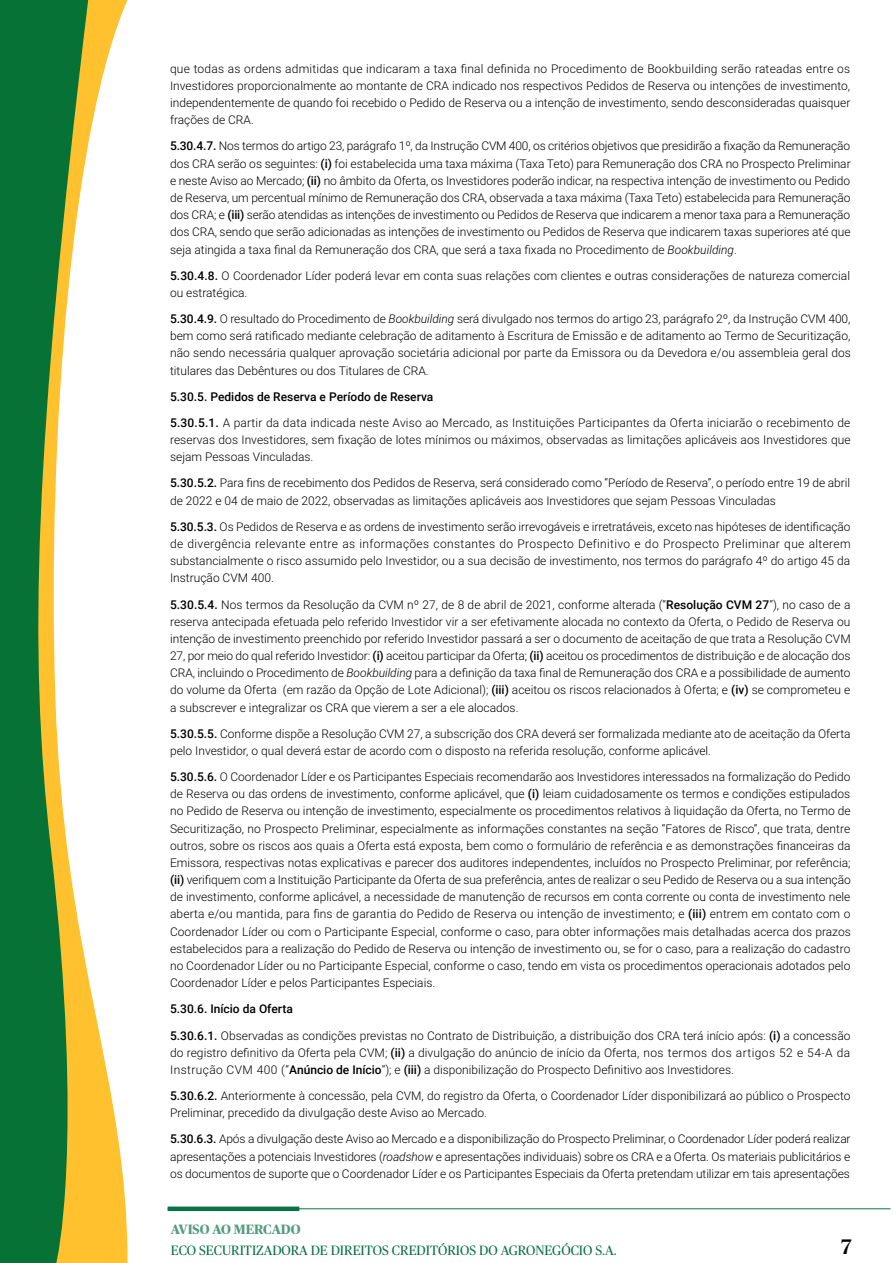
<style>
.page{position:relative;width:893px;height:1263px;background:#fff}
.page>*{position:absolute;margin:0;border:0;box-sizing:border-box;transform-origin:0 0}
.t1{font:500 21px "Publico";color:#000}
.t2{font:13.5px "Publico";color:#097247}
.t3{font:700 13.5px "Publico";color:#539c7e}
.t4{font:300 12px/17.1px "Roboto";color:#000}
.s1{font-weight:500}
.s2{font-style:italic}
</style>
<div class="page">
<hr style="left:168px;top:1208px;width:722px;height:1px;background:#097247">
<div style="left:168px;top:1206px;width:131px;height:5px;background:#097247"></div>
<div style="left:0;top:0;width:28px;height:1263px;background:#067235"></div>
<svg style="left:28px;top:0;width:100px;height:1263px"></svg>
<p class="t4" style="left:170px;top:60px;width:682px;text-align:justify">que todas as ordens admitidas que indicaram a taxa final definida no Procedimento de Bookbuilding serão rateadas entre os Investidores proporcionalmente ao montante de CRA indicado nos respectivos Pedidos de Reserva ou intenções de investimento, independentemente de quando foi recebido o Pedido de Reserva ou a intenção de investimento, sendo desconsideradas quaisquer frações de CRA.</p>
<p class="t4" style="left:170px;top:137px;width:682px;text-align:justify"><span class="s1">5.30.4.7.</span> Nos termos do artigo 23, parágrafo 1º, da Instrução CVM 400, os critérios objetivos que presidirão a fixação da Remuneração dos CRA serão os seguintes: <span class="s1">(i)</span> foi estabelecida uma taxa máxima (Taxa Teto) para Remuneração dos CRA no Prospecto Preliminar e neste Aviso ao Mercado; <span class="s1">(ii)</span> no âmbito da Oferta, os Investidores poderão indicar, na respectiva intenção de investimento ou Pedido de Reserva, um percentual mínimo de Remuneração dos CRA, observada a taxa máxima (Taxa Teto) estabelecida para Remuneração dos CRA; e <span class="s1">(iii)</span> serão atendidas as intenções de investimento ou Pedidos de Reserva que indicarem a menor taxa para a Remuneração dos CRA, sendo que serão adicionadas as intenções de investimento ou Pedidos de Reserva que indicarem taxas superiores até que seja atingida a taxa final da Remuneração dos CRA, que será a taxa fixada no Procedimento de <span class="s2">Bookbuilding</span>.</p>
<p class="t4" style="left:170px;top:266px;width:681px"><span class="s1">5.30.4.8.</span> O Coordenador Líder poderá levar em conta suas relações com clientes e outras considerações de natureza comercial ou estratégica.</p>
<p class="t4" style="left:170px;top:310px;width:682px;text-align:justify"><span class="s1">5.30.4.9.</span> O resultado do Procedimento de <span class="s2">Bookbuilding</span> será divulgado nos termos do artigo 23, parágrafo 2º, da Instrução CVM 400, bem como será ratificado mediante celebração de aditamento à Escritura de Emissão e de aditamento ao Termo de Securitização, não sendo necessária qualquer aprovação societária adicional por parte da Emissora ou da Devedora e/ou assembleia geral dos titulares das Debêntures ou dos Titulares de CRA.</p>
<p class="t4" style="left:170px;top:383px;width:682px;line-height:26.1px"><span class="s1">5.30.5. Pedidos de Reserva e Período de Reserva<br>5.30.5.1.</span> A partir da data indicada neste Aviso ao Mercado, as Instituições Participantes da Oferta iniciarão o recebimento de</p>
<p class="t4" style="left:170px;top:431px;width:682px">reservas dos Investidores, sem fixação de lotes mínimos ou máximos, observadas as limitações aplicáveis aos Investidores que sejam Pessoas Vinculadas.</p>
<p class="t4" style="left:170px;top:474px;width:682px"><span class="s1">5.30.5.2.</span> Para fins de recebimento dos Pedidos de Reserva, será considerado como “Período de Reserva”, o período entre 19 de abril de 2022 e 04 de maio de 2022, observadas as limitações aplicáveis aos Investidores que sejam Pessoas Vinculadas</p>
<p class="t4" style="left:170px;top:517px;width:682px;text-align:justify"><span class="s1">5.30.5.3.</span> Os Pedidos de Reserva e as ordens de investimento serão irrevogáveis e irretratáveis, exceto nas hipóteses de identificação de divergência relevante entre as informações constantes do Prospecto Definitivo e do Prospecto Preliminar que alterem substancialmente o risco assumido pelo Investidor, ou a sua decisão de investimento, nos termos do parágrafo 4º do artigo 45 da Instrução CVM 400.</p>
<p class="t4" style="left:170px;top:595px;width:682px;text-align:justify"><span class="s1">5.30.5.4.</span> Nos termos da Resolução da CVM nº 27, de 8 de abril de 2021, conforme alterada (“<span class="s1">Resolução CVM 27</span>”), no caso de a reserva antecipada efetuada pelo referido Investidor vir a ser efetivamente alocada no contexto da Oferta, o Pedido de Reserva ou intenção de investimento preenchido por referido Investidor passará a ser o documento de aceitação de que trata a Resolução CVM 27, por meio do qual referido Investidor: <span class="s1">(i)</span> aceitou participar da Oferta; <span class="s1">(ii)</span> aceitou os procedimentos de distribuição e de alocação dos CRA, incluindo o Procedimento de <span class="s2">Bookbuilding</span> para a definição da taxa final de Remuneração dos CRA e a possibilidade de aumento do volume da Oferta (em razão da Opção de Lote Adicional); <span class="s1">(iii)</span> aceitou os riscos relacionados à Oferta; e <span class="s1">(iv)</span> se comprometeu e a subscrever e integralizar os CRA que vierem a ser a ele alocados.</p>
<p class="t4" style="left:170px;top:724px;width:682px"><span class="s1">5.30.5.5.</span> Conforme dispõe a Resolução CVM 27, a subscrição dos CRA deverá ser formalizada mediante ato de aceitação da Oferta pelo Investidor, o qual deverá estar de acordo com o disposto na referida resolução, conforme aplicável.</p>
<p class="t4" style="left:170px;top:768px;width:682px;text-align:justify"><span class="s1">5.30.5.6.</span> O Coordenador Líder e os Participantes Especiais recomendarão aos Investidores interessados na formalização do Pedido de Reserva ou das ordens de investimento, conforme aplicável, que <span class="s1">(i)</span> leiam cuidadosamente os termos e condições estipulados no Pedido de Reserva ou intenção de investimento, especialmente os procedimentos relativos à liquidação da Oferta, no Termo de Securitização, no Prospecto Preliminar, especialmente as informações constantes na seção “Fatores de Risco”, que trata, dentre outros, sobre os riscos aos quais a Oferta está exposta, bem como o formulário de referência e as demonstrações financeiras da Emissora, respectivas notas explicativas e parecer dos auditores independentes, incluídos no Prospecto Preliminar, por referência; <span class="s1">(ii)</span> verifiquem com a Instituição Participante da Oferta de sua preferência, antes de realizar o seu Pedido de Reserva ou a sua intenção de investimento, conforme aplicável, a necessidade de manutenção de recursos em conta corrente ou conta de investimento nele aberta e/ou mantida, para fins de garantia do Pedido de Reserva ou intenção de investimento; e <span class="s1">(iii)</span> entrem em contato com o Coordenador Líder ou com o Participante Especial, conforme o caso, para obter informações mais detalhadas acerca dos prazos estabelecidos para a realização do Pedido de Reserva ou intenção de investimento ou, se for o caso, para a realização do cadastro no Coordenador Líder ou no Participante Especial, conforme o caso, tendo em vista os procedimentos operacionais adotados pelo Coordenador Líder e pelos Participantes Especiais.</p>
<p class="t4" style="left:170px;top:995px;width:682px;line-height:26.1px"><span class="s1">5.30.6. Início da Oferta<br>5.30.6.1.</span> Observadas as condições previstas no Contrato de Distribuição, a distribuição dos CRA terá início após: <span class="s1">(i)</span> a concessão</p>
<p class="t4" style="left:170px;top:1043px;width:682px">do registro definitivo da Oferta pela CVM; <span class="s1">(ii)</span> a divulgação do anúncio de início da Oferta, nos termos dos artigos 52 e 54-A da<br>Instrução CVM 400 (“<span class="s1">Anúncio de Início</span>”); e <span class="s1">(iii)</span> a disponibilização do Prospecto Definitivo aos Investidores.</p>
<p class="t4" style="left:170px;top:1087px;width:682px"><span class="s1">5.30.6.2.</span> Anteriormente à concessão, pela CVM, do registro da Oferta, o Coordenador Líder disponibilizará ao público o Prospecto<br>Preliminar, precedido da divulgação deste Aviso ao Mercado.</p>
<p class="t4" style="left:170px;top:1130px;width:682px;text-align:justify"><span class="s1">5.30.6.3.</span> Após a divulgação deste Aviso ao Mercado e a disponibilização do Prospecto Preliminar, o Coordenador Líder poderá realizar apresentações a potenciais Investidores (<span class="s2">roadshow</span> e apresentações individuais) sobre os CRA e a Oferta. Os materiais publicitários e os documentos de suporte que o Coordenador Líder e os Participantes Especiais da Oferta pretendam utilizar em tais apresentações</p>
<p class="t3" style="left:171px;top:1222px;width:131px">AVISO AO MERCADO</p>
<p class="t2" style="left:171px;top:1243px;width:447px">ECO SECURITIZADORA DE DIREITOS CREDITÓRIOS DO AGRONEGÓCIO S.A.</p>
<h1 class="t1" style="left:841px;top:1235px;width:12px">7</h1>
</div>
